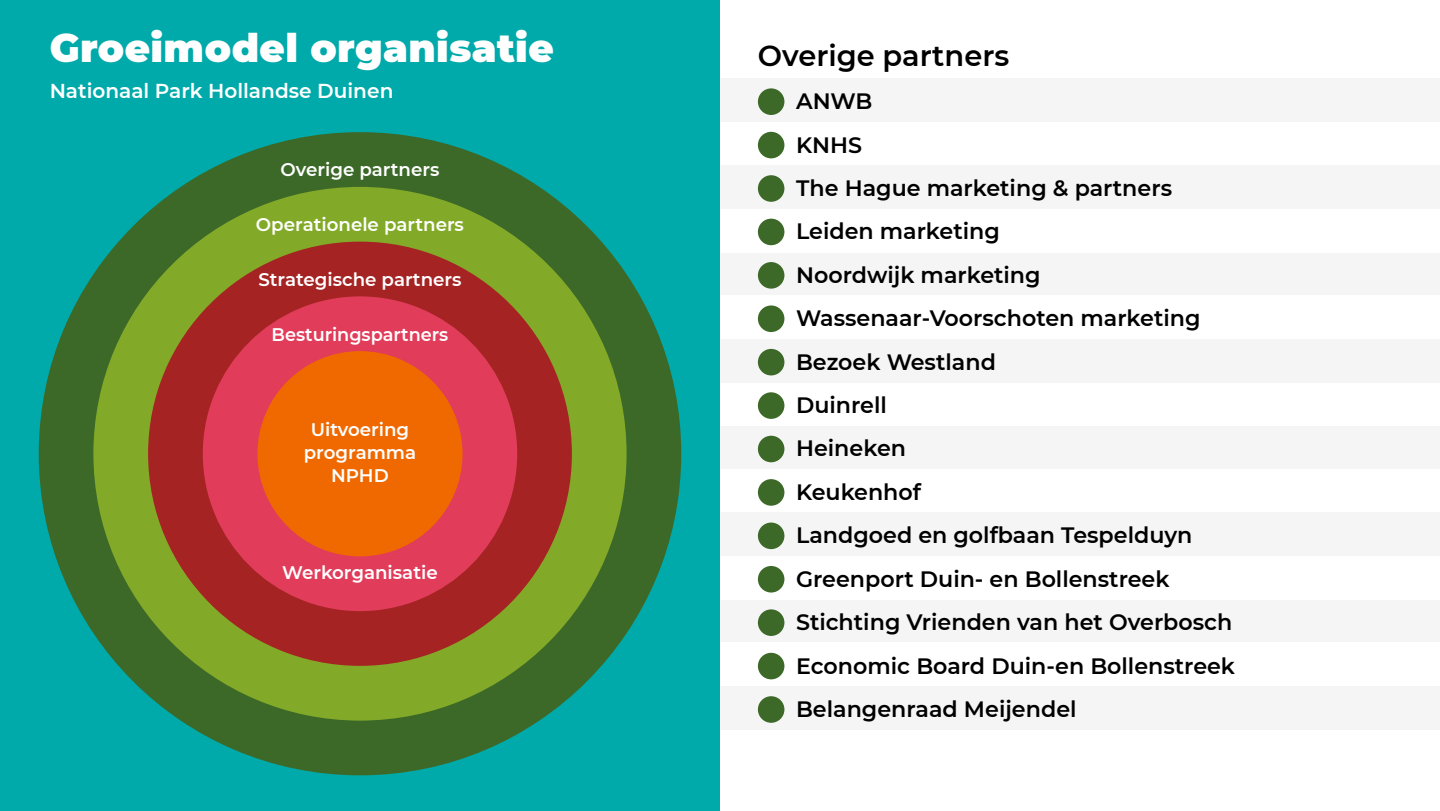
<style>
.page{position:relative;width:1440px;height:811px;background:#fff}
.page>*{position:absolute;margin:0;border:0;box-sizing:border-box;transform-origin:0 0}
._01___introtekst{font:900 39px "Montserrat";letter-spacing:.01em;color:#fff}
._01___introtekst-2{font:600 28.8px "Montserrat";color:#000}
._01___introtekst-3{font:600 22.2px "Montserrat";color:#000}
._01___introtekst-4{font:600 20px "Montserrat";color:#fff}
._01___introtekst-5{font:600 18.2px "Montserrat";color:#fff}
</style>
<div class="page">
<div style="left:0;top:0;width:1440px;height:810px;background:#0aa"></div>
<div style="left:720px;top:0;width:720px;height:810px;background:#fff"></div>
<div style="left:720px;top:79px;width:720px;height:43px;background:#f5f5f5"></div>
<div style="left:720px;top:425px;width:720px;height:44px;background:#f5f5f5"></div>
<div style="left:720px;top:252px;width:720px;height:43px;background:#f5f5f5"></div>
<div style="left:720px;top:599px;width:720px;height:43px;background:#f5f5f5"></div>
<div style="left:720px;top:165px;width:720px;height:44px;background:#f5f5f5"></div>
<div style="left:720px;top:512px;width:720px;height:43px;background:#f5f5f5"></div>
<div style="left:720px;top:339px;width:720px;height:43px;background:#f5f5f5"></div>
<div style="left:720px;top:685px;width:720px;height:44px;background:#f5f5f5"></div>
<div style="left:758px;top:88px;width:26px;height:27px;background:#3c6928;border-radius:50%"></div>
<div style="left:758px;top:132px;width:26px;height:26px;background:#3c6928;border-radius:50%"></div>
<div style="left:758px;top:175px;width:26px;height:27px;background:#3c6928;border-radius:50%"></div>
<div style="left:758px;top:218px;width:26px;height:27px;background:#3c6928;border-radius:50%"></div>
<div style="left:758px;top:262px;width:26px;height:26px;background:#3c6928;border-radius:50%"></div>
<div style="left:758px;top:305px;width:26px;height:27px;background:#3c6928;border-radius:50%"></div>
<div style="left:758px;top:349px;width:26px;height:26px;background:#3c6928;border-radius:50%"></div>
<div style="left:758px;top:392px;width:26px;height:26px;background:#3c6928;border-radius:50%"></div>
<div style="left:758px;top:435px;width:26px;height:27px;background:#3c6928;border-radius:50%"></div>
<div style="left:758px;top:479px;width:26px;height:26px;background:#3c6928;border-radius:50%"></div>
<div style="left:758px;top:522px;width:26px;height:27px;background:#3c6928;border-radius:50%"></div>
<div style="left:758px;top:565px;width:26px;height:27px;background:#3c6928;border-radius:50%"></div>
<div style="left:758px;top:609px;width:26px;height:26px;background:#3c6928;border-radius:50%"></div>
<div style="left:758px;top:652px;width:26px;height:27px;background:#3c6928;border-radius:50%"></div>
<div style="left:758px;top:695px;width:26px;height:27px;background:#3c6928;border-radius:50%"></div>
<div style="left:39px;top:132px;width:642px;height:643px;background:#3c6928;border-radius:50%"></div>
<div style="left:93px;top:187px;width:534px;height:533px;background:#82aa28;border-radius:50%"></div>
<div style="left:148px;top:241px;width:424px;height:424px;background:#a52323;border-radius:50%"></div>
<div style="left:203px;top:296px;width:314px;height:314px;background:#e13c5a;border-radius:50%"></div>
<div style="left:257px;top:351px;width:206px;height:205px;background:#f06900;border-radius:50%"></div>
<p class="_01___introtekst" style="left:50px;top:19px;width:506px">Groeimodel organisatie</p>
<p class="_01___introtekst-4" style="left:50px;top:77px;width:345px">Nationaal Park Hollandse Duinen</p>
<p class="_01___introtekst-5" style="left:281px;top:157px;width:160px">Overige partners</p>
<p class="_01___introtekst-5" style="left:256px;top:212px;width:210px">Operationele partners</p>
<p class="_01___introtekst-5" style="left:258px;top:266px;width:205px">Strategische partners</p>
<p class="_01___introtekst-5" style="left:272px;top:321px;width:178px">Besturingspartners</p>
<p class="_01___introtekst-5" style="left:311px;top:417px;width:100px">Uitvoering</p>
<p class="_01___introtekst-5" style="left:304px;top:439px;width:114px">programma</p>
<p class="_01___introtekst-5" style="left:331px;top:462px;width:59px">NPHD</p>
<p class="_01___introtekst-5" style="left:282px;top:559px;width:157px">Werkorganisatie</p>
<p class="_01___introtekst-2" style="left:758px;top:35px;width:253px">Overige partners</p>
<p class="_01___introtekst-3" style="left:796px;top:85px;width:78px">ANWB</p>
<p class="_01___introtekst-3" style="left:796px;top:129px;width:68px">KNHS</p>
<p class="_01___introtekst-3" style="left:796px;top:172px;width:378px">The Hague marketing &amp; partners</p>
<p class="_01___introtekst-3" style="left:796px;top:215px;width:205px">Leiden marketing</p>
<p class="_01___introtekst-3" style="left:796px;top:259px;width:246px">Noordwijk marketing</p>
<p class="_01___introtekst-3" style="left:796px;top:302px;width:406px">Wassenaar-Voorschoten marketing</p>
<p class="_01___introtekst-3" style="left:796px;top:346px;width:201px">Bezoek Westland</p>
<p class="_01___introtekst-3" style="left:796px;top:389px;width:92px">Duinrell</p>
<p class="_01___introtekst-3" style="left:796px;top:432px;width:111px">Heineken</p>
<p class="_01___introtekst-3" style="left:796px;top:476px;width:127px">Keukenhof</p>
<p class="_01___introtekst-3" style="left:796px;top:519px;width:398px">Landgoed en golfbaan Tespelduyn</p>
<p class="_01___introtekst-3" style="left:796px;top:562px;width:375px">Greenport Duin- en Bollenstreek</p>
<p class="_01___introtekst-3" style="left:796px;top:606px;width:438px">Stichting Vrienden van het Overbosch</p>
<p class="_01___introtekst-3" style="left:796px;top:649px;width:441px">Economic Board Duin-en Bollenstreek</p>
<p class="_01___introtekst-3" style="left:796px;top:693px;width:282px">Belangenraad Meijendel</p>
</div>
